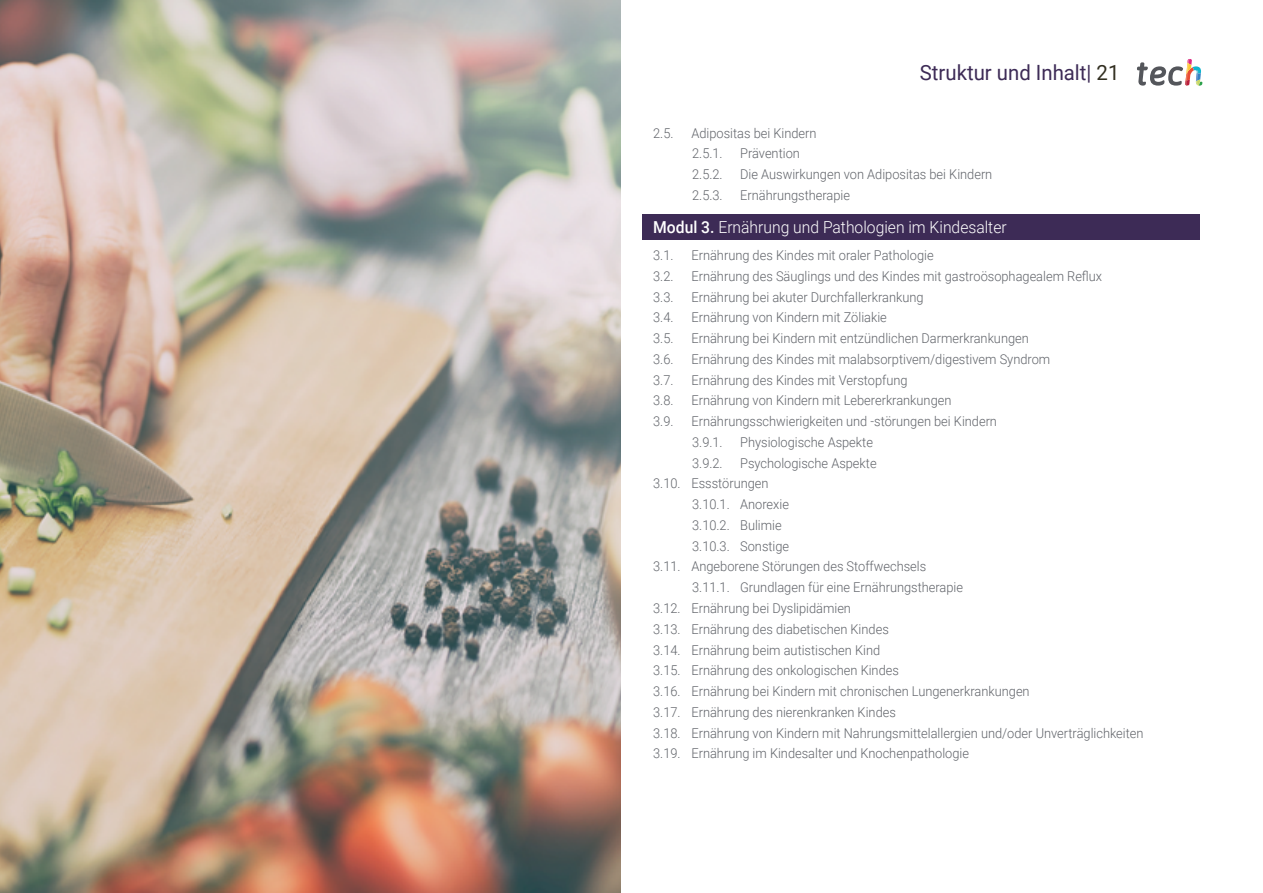
<style>
.page{position:relative;width:1263px;height:893px;background:#fff}
.page>*{position:absolute;margin:0;border:0;box-sizing:border-box;transform-origin:0 0}
.t1{font:21px "Roboto";color:#3d2b56}
.t2{font:300 16.5px "Roboto";color:#fff;scale:.95 1}
.t3{font:300 13.5px/20.7px "Roboto";color:#61646a;scale:.95 1}
.s1{color:#312e20}
.s2{font-weight:500}
</style>
<div class="page">
<svg style="left:1137px;top:59px;width:65px;height:27px"></svg>
<img style="left:0;top:0;width:621px;height:893px">
<div style="left:642px;top:214px;width:557px;height:25px;background:#3d2b56"></div>
<p class="t3" style="left:653px;top:122px;width:23px">2.5.</p>
<p class="t3" style="left:691px;top:122px;width:133px">Adipositas bei Kindern<br>2.5.1.</p>
<p class="t3" style="left:740px;top:143px;width:64px">Prävention</p>
<h1 class="t1" style="left:920px;top:57px;width:201px">Struktur und Inhalt| <span class="s1">21</span></h1>
<p class="t3" style="left:692px;top:164px;width:34px">2.5.2.</p>
<p class="t3" style="left:740px;top:164px;width:267px">Die Auswirkungen von Adipositas bei Kindern</p>
<p class="t3" style="left:692px;top:184px;width:34px">2.5.3.</p>
<p class="t3" style="left:740px;top:184px;width:117px">Ernährungstherapie</p>
<p class="t2" style="left:653px;top:216px;width:374px"><span class="s2">Modul 3.</span> Ernährung und Pathologien im Kindesalter</p>
<p class="t3" style="left:653px;top:245px;width:23px">3.1.</p>
<p class="t3" style="left:691px;top:245px;width:256px">Ernährung des Kindes mit oraler Pathologie</p>
<p class="t3" style="left:653px;top:265px;width:23px">3.2.</p>
<p class="t3" style="left:691px;top:265px;width:434px">Ernährung des Säuglings und des Kindes mit gastroösophagealem Reflux</p>
<p class="t3" style="left:653px;top:286px;width:23px">3.3.</p>
<p class="t3" style="left:691px;top:286px;width:246px">Ernährung bei akuter Durchfallerkrankung</p>
<p class="t3" style="left:653px;top:307px;width:23px">3.4.</p>
<p class="t3" style="left:691px;top:307px;width:207px">Ernährung von Kindern mit Zöliakie</p>
<p class="t3" style="left:653px;top:328px;width:23px">3.5.</p>
<p class="t3" style="left:691px;top:328px;width:357px">Ernährung bei Kindern mit entzündlichen Darmerkrankungen</p>
<p class="t3" style="left:653px;top:348px;width:23px">3.6.</p>
<p class="t3" style="left:691px;top:348px;width:379px">Ernährung des Kindes mit malabsorptivem/digestivem Syndrom</p>
<p class="t3" style="left:653px;top:369px;width:23px">3.7.</p>
<p class="t3" style="left:691px;top:369px;width:229px">Ernährung des Kindes mit Verstopfung</p>
<p class="t3" style="left:653px;top:390px;width:23px">3.8.</p>
<p class="t3" style="left:691px;top:390px;width:275px">Ernährung von Kindern mit Lebererkrankungen</p>
<p class="t3" style="left:653px;top:411px;width:23px">3.9.</p>
<p class="t3" style="left:691px;top:411px;width:323px">Ernährungsschwierigkeiten und -störungen bei Kindern<br>3.9.1.</p>
<p class="t3" style="left:740px;top:431px;width:141px">Physiologische Aspekte</p>
<p class="t3" style="left:692px;top:452px;width:34px">3.9.2.</p>
<p class="t3" style="left:740px;top:452px;width:145px">Psychologische Aspekte</p>
<p class="t3" style="left:653px;top:473px;width:123px">3.10. Essstörungen</p>
<p class="t3" style="left:692px;top:494px;width:103px">3.10.1. Anorexie</p>
<p class="t3" style="left:692px;top:514px;width:96px">3.10.2. Bulimie</p>
<p class="t3" style="left:692px;top:535px;width:104px">3.10.3. Sonstige</p>
<p class="t3" style="left:653px;top:556px;width:289px">3.11. Angeborene Störungen des Stoffwechsels</p>
<p class="t3" style="left:692px;top:577px;width:287px">3.11.1. Grundlagen für eine Ernährungstherapie</p>
<p class="t3" style="left:653px;top:597px;width:210px">3.12. Ernährung bei Dyslipidämien</p>
<p class="t3" style="left:653px;top:618px;width:250px">3.13. Ernährung des diabetischen Kindes</p>
<p class="t3" style="left:653px;top:639px;width:240px">3.14. Ernährung beim autistischen Kind</p>
<p class="t3" style="left:653px;top:660px;width:260px">3.15. Ernährung des onkologischen Kindes</p>
<p class="t3" style="left:653px;top:680px;width:398px">3.16. Ernährung bei Kindern mit chronischen Lungenerkrankungen</p>
<p class="t3" style="left:653px;top:701px;width:257px">3.17. Ernährung des nierenkranken Kindes</p>
<p class="t3" style="left:653px;top:722px;width:518px">3.18. Ernährung von Kindern mit Nahrungsmittelallergien und/oder Unverträglichkeiten</p>
<p class="t3" style="left:653px;top:743px;width:334px">3.19. Ernährung im Kindesalter und Knochenpathologie</p>
</div>
